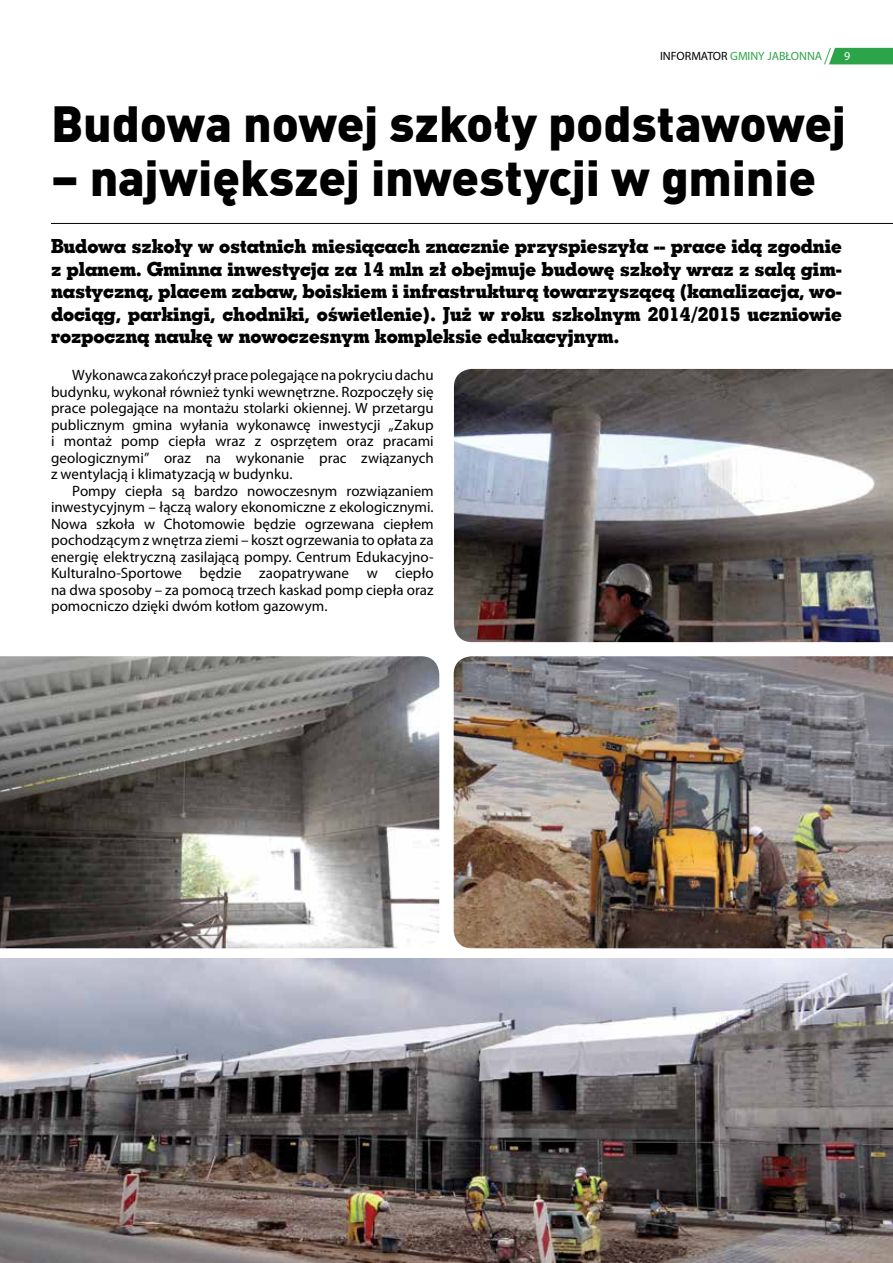
<style>
.page{position:relative;width:893px;height:1263px;background:#fff}
.page>*{position:absolute;margin:0;border:0;box-sizing:border-box;transform-origin:0 0}
.t1{font:900 49.65px "DIN Pl";letter-spacing:-.005em;color:#000}
.t2{font:19.5px/22.5px "Geo Slab 703 X Bd EU";letter-spacing:-.01em;color:#000;text-align:justify}
.t3{font:15px/16.5px "Myriad Pro";color:#000;text-align:justify}
.t4{font:12px "Myriad Pro";color:#2da44a}
.t5{font:12px "Myriad Pro";color:#fff}
.s1{color:#000}
</style>
<div class="page">
<svg style="left:824px;top:48px;width:69px;height:17px"></svg>
<hr style="left:51px;top:223px;width:842px;height:1px;background:#000">
<img style="left:0;top:656px;width:439px;height:292px">
<img style="left:0;top:958px;width:893px;height:305px">
<img style="left:454px;top:656px;width:439px;height:292px">
<img style="left:454px;top:369px;width:439px;height:273px">
<p class="t4" style="left:660px;top:49px;width:164px"><span class="s1">INFORMATOR</span> GMINY JABŁONNA</p>
<p class="t5" style="left:844px;top:49px;width:8px">9</p>
<h1 class="t1" style="left:51px;top:90px;width:797px">Budowa nowej szkoły podstawowej</h1>
<h1 class="t1" style="left:51px;top:145px;width:767px">– największej inwestycji w gminie</h1>
<p class="t2" style="left:51px;top:235px;width:792px">Budowa szkoły w ostatnich miesiącach znacznie przyspieszyła -- prace idą zgodnie z planem. Gminna inwestycja za 14 mln zł obejmuje budowę szkoły wraz z salą gim&shy;nastyczną, placem zabaw, boiskiem i infrastrukturą towarzyszącą (kanalizacja, wo&shy;dociąg, parkingi, chodniki, oświetlenie). Już w roku szkolnym 2014/2015 uczniowie rozpoczną naukę w nowoczesnym kompleksie edukacyjnym.</p>
<p class="t3" style="left:51px;top:367px;width:384px;text-indent:21px">Wykonawca zakończył prace polegające na pokryciu dachu budynku, wykonał również tynki wewnętrzne. Rozpoczęły się prace polegające na montażu stolarki okiennej. W przetargu publicznym gmina wyłania wykonawcę inwestycji „Zakup i montaż pomp ciepła wraz z osprzętem oraz pracami geologicznymi” oraz na wykonanie prac związanych z wentylacją i klimatyzacją w budynku.</p>
<p class="t3" style="left:51px;top:482px;width:384px;text-indent:21px">Pompy ciepła są bardzo nowoczesnym rozwiązaniem inwestycyjnym – łączą walory ekonomiczne z ekologicznymi.<br>Nowa szkoła w Chotomowie będzie ogrzewana ciepłem pochodzącym z wnętrza ziemi – koszt ogrzewania to opłata za energię elektryczną zasilającą pompy. Centrum Edukacyjno-Kulturalno-Sportowe będzie zaopatrywane w ciepło na dwa sposoby – za pomocą trzech kaskad pomp ciepła oraz pomocniczo dzięki dwóm kotłom gazowym.</p>
</div>
